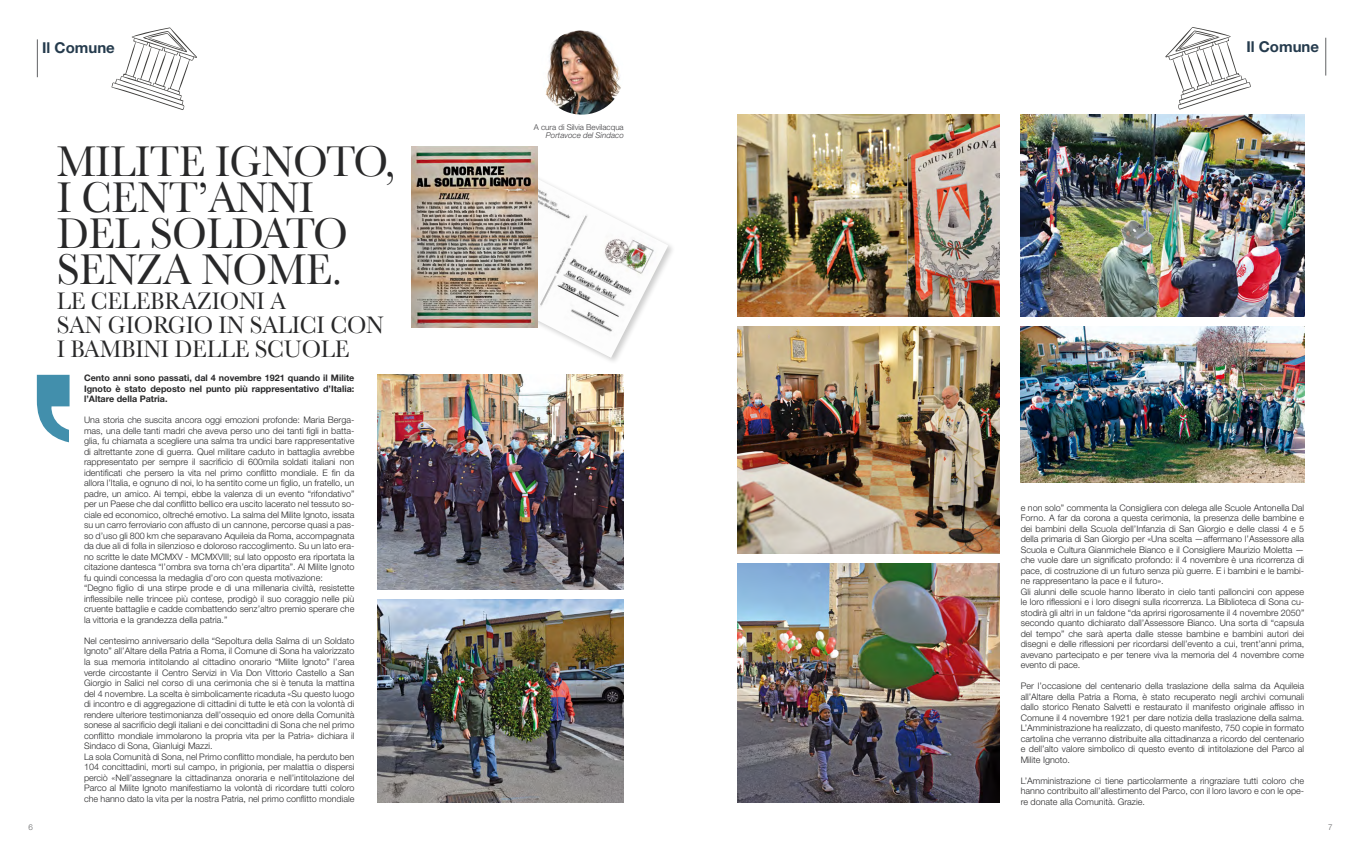
<style>
.page{position:relative;width:1361px;height:851px;background:#fff}
.page>*{position:absolute;margin:0;border:0;box-sizing:border-box;transform-origin:0 0}
.t1{font:45px/36px "Baskerville";letter-spacing:-.01em;color:#282829;scale:.94 1}
.t2{font:25px/24px "Baskerville";letter-spacing:-.01em;color:#282829;scale:.94 1}
.t3{font:700 15px "Helvetica Neue LT Std";color:#253b4d}
.t4{font:300 9px/10.5px "Helvetica Neue LT Std";color:#282829}
.t5{font:700 9px/10.5px "Helvetica Neue LT Std";color:#282829;text-align:justify}
.t6{font:300 8px "Helvetica Neue LT Std";color:#3e3d40}
.t7{font:italic 300 8px "Helvetica Neue LT Std";color:#3e3d40}
.t8{font:300 8px "Helvetica Neue LT Std";color:#616264}
</style>
<div class="page">
<hr style="left:37px;top:39px;width:1px;height:38px;background:#616264">
<svg style="left:37px;top:375px;width:33px;height:67px"></svg>
<img style="left:377px;top:375px;width:247px;height:214px">
<img style="left:377px;top:600px;width:247px;height:202px">
<img style="left:449px;top:163px;width:219px;height:195px">
<img style="left:411px;top:146px;width:126px;height:181px">
<img style="left:540px;top:30px;width:84px;height:85px;border-radius:42px">
<svg style="left:112px;top:27px;width:85px;height:83px"></svg>
<img style="left:737px;top:326px;width:262px;height:227px">
<img style="left:737px;top:115px;width:262px;height:201px">
<img style="left:1020px;top:115px;width:284px;height:201px">
<img style="left:1020px;top:326px;width:284px;height:156px">
<img style="left:737px;top:563px;width:262px;height:239px">
<hr style="left:1325px;top:38px;width:1px;height:37px;background:#616264">
<svg style="left:1165px;top:27px;width:86px;height:83px"></svg>
<h3 class="t3" style="left:42px;top:38px;width:74px">Il Comune</h3>
<h1 class="t1" style="left:57px;top:143px;width:362px">MILITE IGNOTO,<br>I CENT’ANNI<br>DEL SOLDATO<br>SENZA NOME.</h1>
<h2 class="t2" style="left:57px;top:289px;width:349px">LE CELEBRAZIONI A<br>SAN GIORGIO IN SALICI CON<br>I BAMBINI DELLE SCUOLE</h2>
<p class="t5" style="left:84px;top:372px;width:272px">Cento anni sono passati, dal 4 novembre 1921 quando il Milite Ignoto è stato deposto nel punto più rappresentativo d’Italia: l’Altare della Patria.</p>
<p class="t4" style="left:84px;top:414px;width:272px">Una storia che suscita ancora oggi emozioni profonde: Maria Berga&shy;mas, una delle tanti madri che aveva perso uno dei tanti figli in batta&shy;glia, fu chiamata a scegliere una salma tra undici bare rappresentative di altrettante zone di guerra. Quel militare caduto in battaglia avrebbe rappresentato per sempre il sacrificio di 600mila soldati italiani non identificati che persero la vita nel primo conflitto mondiale. E fin da allora l’Italia, e ognuno di noi, lo ha sentito come un figlio, un fratello, un padre, un amico. Ai tempi, ebbe la valenza di un evento “rifondativo” per un Paese che dal conflitto bellico era uscito lacerato nel tessuto so&shy;ciale ed economico, oltreché emotivo. La salma del Milite Ignoto, issata su un carro ferroviario con affusto di un cannone, percorse quasi a pas&shy;so d’uso gli 800 km che separavano Aquileia da Roma, accompagnata da due ali di folla in silenzioso e doloroso raccoglimento. Su un lato era&shy;no scritte le date MCMXV - MCMXVIII; sul lato opposto era riportata la citazione dantesca “l’ombra sva torna ch’era dipartita”. Al Milite Ignoto fu quindi concessa la medaglia d’oro con questa motivazione:<br>“Degno figlio di una stirpe prode e di una millenaria civiltà, resistette inflessibile nelle trincee più contese, prodigò il suo coraggio nelle più cruente battaglie e cadde combattendo senz’altro premio sperare che la vittoria e la grandezza della patria.”</p>
<p class="t4" style="left:84px;top:635px;width:272px">Nel centesimo anniversario della “Sepoltura della Salma di un Soldato Ignoto” all’Altare della Patria a Roma, il Comune di Sona ha valorizzato la sua memoria intitolando al cittadino onorario “Milite Ignoto” l’area verde circostante il Centro Servizi in Via Don Vittorio Castello a San Giorgio in Salici nel corso di una cerimonia che si è tenuta la mattina del 4 novembre. La scelta è simbolicamente ricaduta «Su questo luogo di incontro e di aggregazione di cittadini di tutte le età con la volontà di rendere ulteriore testimonianza dell’ossequio ed onore della Comunità sonese al sacrificio degli italiani e dei concittadini di Sona che nel primo conflitto mondiale immolarono la propria vita per la Patria» dichiara il Sindaco di Sona, Gianluigi Mazzi.<br>La sola Comunità di Sona, nel Primo conflitto mondiale, ha perduto ben 104 concittadini, morti sul campo, in prigionia, per malattia o dispersi perciò «Nell’assegnare la cittadinanza onoraria e nell’intitolazione del Parco al Milite Ignoto manifestiamo la volontà di ricordare tutti coloro che hanno dato la vita per la nostra Patria, nel primo conflitto mondiale</p>
<p class="t6" style="left:534px;top:122px;width:91px">A cura di Silvia Bevilacqua</p>
<p class="t7" style="left:546px;top:130px;width:79px">Portavoce del Sindaco</p>
<h3 class="t3" style="left:1246px;top:38px;width:74px">Il Comune</h3>
<p class="t4" style="left:1020px;top:502px;width:285px">e non solo” commenta la Consigliera con delega alle Scuole Antonella Dal Forno. A far da corona a questa cerimonia, la presenza delle bambine e dei bambini della Scuola dell’Infanzia di San Giorgio e delle classi 4 e 5 della primaria di San Giorgio per «Una scelta —affermano l’Assessore alla Scuola e Cultura Gianmichele Bianco e il Consigliere Maurizio Moletta — che vuole dare un significato profondo: il 4 novembre è una ricorrenza di pace, di costruzione di un futuro senza più guerre. E i bambini e le bambi&shy;ne rappresentano la pace e il futuro».<br>Gli alunni delle scuole hanno liberato in cielo tanti palloncini con appese le loro riflessioni e i loro disegni sulla ricorrenza. La Biblioteca di Sona cu&shy;stodirà gli altri in un faldone “da aprirsi rigorosamente il 4 novembre 2050” secondo quanto dichiarato dall’Assessore Bianco. Una sorta di “capsula del tempo” che sarà aperta dalle stesse bambine e bambini autori dei disegni e delle riflessioni per ricordarsi dell’evento a cui, trent’anni prima, avevano partecipato e per tenere viva la memoria del 4 novembre come evento di pace.</p>
<p class="t4" style="left:1020px;top:680px;width:285px;text-align:justify">Per l’occasione del centenario della traslazione della salma da Aquileia all’Altare della Patria a Roma, è stato recuperato negli archivi comunali dallo storico Renato Salvetti e restaurato il manifesto originale affisso in Comune il 4 novembre 1921 per dare notizia della traslazione della salma.<br>L’Amministrazione ha realizzato, di questo manifesto, 750 copie in formato cartolina che verranno distribuite alla cittadinanza a ricordo del centenario e dell’alto valore simbolico di questo evento di intitolazione del Parco al Milite Ignoto.</p>
<p class="t4" style="left:1020px;top:775px;width:285px;text-align:justify">L’Amministrazione ci tiene particolarmente a ringraziare tutti coloro che hanno contribuito all’allestimento del Parco, con il loro lavoro e con le ope&shy;re donate alla Comunità. Grazie.</p>
<p class="t8" style="left:28px;top:821px;width:6px">6</p>
<p class="t8" style="left:1328px;top:821px;width:6px">7</p>
</div>
